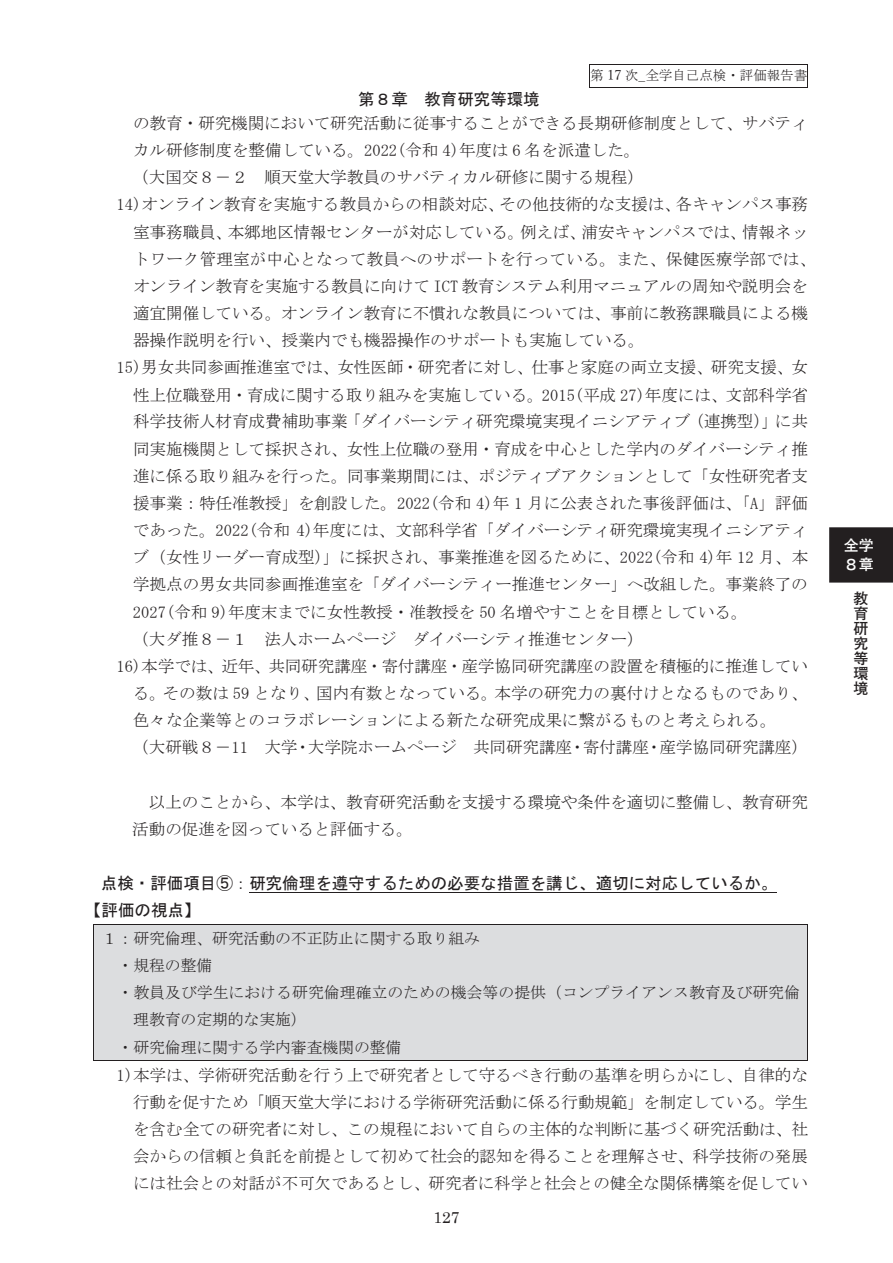
<style>
.page{position:relative;width:893px;height:1263px;background:#fff}
.page>*{position:absolute;margin:0;border:0;box-sizing:border-box;transform-origin:0 0}
.t1{font:16.5px/27.2px "MS Mincho";color:#231f20}
.t2{font:16.5px/27.2px "MS Gothic";color:#231f20}
.t3{font:15.9px "MS Mincho";color:#231f20}
.t4{font:15.9px "Century";color:#231f20}
.t5{font:15.75px "Century";color:#231f20}
.t6{font:700 15px/15px "Futo Go B101 Pro";color:#231f20;text-align:justify}
.t7{font:700 15px/19.5px "Futo Go B101 Pro";color:#fff}
.t8{font:13.5px "MS Mincho";color:#231f20}
.s1{font-family:"Yu Mincho"}
</style>
<div class="page">
<hr style="left:590px;top:64px;width:217px;height:1px;background:#231f20">
<svg style="left:589px;top:64px;width:1px;height:24px"></svg>
<hr style="left:590px;top:87px;width:217px;height:1px;background:#231f20">
<svg style="left:807px;top:64px;width:1px;height:24px"></svg>
<hr style="left:249px;top:892px;width:528px;height:1px;background:#231f20">
<div style="left:94px;top:924px;width:713px;height:136px;background:#dcdddf"></div>
<hr style="left:94px;top:924px;width:713px;height:1px;background:#231f20">
<hr style="left:93px;top:924px;width:1px;height:136px;background:#231f20">
<hr style="left:94px;top:1060px;width:713px;height:1px;background:#231f20">
<hr style="left:807px;top:924px;width:1px;height:136px;background:#231f20">
<div style="left:829px;top:527px;width:64px;height:56px;background:#231f20"></div>
<p class="t2" style="left:358px;top:85px;width:183px">第８章 教育研究等環境</p>
<p class="t8" style="left:590px;top:69px;width:219px">第 <span class="s1">17</span> 次<span class="s1">_</span>全学自己点検・評価報告書</p>
<p class="t1" style="left:133px;top:109px;width:677px">の教育・研究機関において研究活動に従事することができる長期研修制度として、サバティ</p>
<p class="t1" style="left:133px;top:137px;width:509px">カル研修制度を整備している。2022(令和 4)年度は 6 名を派遣した。</p>
<p class="t1" style="left:132px;top:164px;width:513px">（大国交８－２ 順天堂大学教員のサバティカル研修に関する規程）</p>
<p class="t1" style="left:116px;top:191px;width:693px">14)オンライン教育を実施する教員からの相談対応、その他技術的な支援は、各キャンパス事務</p>
<p class="t1" style="left:133px;top:218px;width:677px">室事務職員、本郷地区情報センターが対応している。例えば、浦安キャンパスでは、情報ネッ</p>
<p class="t1" style="left:133px;top:245px;width:685px">トワーク管理室が中心となって教員へのサポートを行っている。また、保健医療学部では、</p>
<p class="t1" style="left:133px;top:272px;width:676px">オンライン教育を実施する教員に向けて ICT 教育システム利用マニュアルの周知や説明会を</p>
<p class="t1" style="left:133px;top:299px;width:677px">適宜開催している。オンライン教育に不慣れな教員については、事前に教務課職員による機</p>
<p class="t1" style="left:133px;top:327px;width:513px">器操作説明を行い、授業内でも機器操作のサポートも実施している。</p>
<p class="t1" style="left:116px;top:354px;width:693px">15)男女共同参画推進室では、女性医師・研究者に対し、仕事と家庭の両立支援、研究支援、女</p>
<p class="t1" style="left:133px;top:381px;width:677px">性上位職登用・育成に関する取り組みを実施している。2015(平成 27)年度には、文部科学省</p>
<p class="t1" style="left:133px;top:408px;width:677px">科学技術人材育成費補助事業「ダイバーシティ研究環境実現イニシアティブ（連携型）」に共</p>
<p class="t1" style="left:133px;top:435px;width:676px">同実施機関として採択され、女性上位職の登用・育成を中心とした学内のダイバーシティ推</p>
<p class="t1" style="left:133px;top:462px;width:676px">進に係る取り組みを行った。同事業期間には、ポジティブアクションとして「女性研究者支</p>
<p class="t1" style="left:133px;top:489px;width:676px">援事業：特任准教授」を創設した。2022(令和 4)年 1 月に公表された事後評価は、「A」評価</p>
<p class="t1" style="left:133px;top:517px;width:676px">であった。2022(令和 4)年度には、文部科学省「ダイバーシティ研究環境実現イニシアティ</p>
<p class="t1" style="left:133px;top:544px;width:677px">ブ（女性リーダー育成型）」に採択され、事業推進を図るために、2022(令和 4)年 12 月、本</p>
<p class="t1" style="left:133px;top:571px;width:676px">学拠点の男女共同参画推進室を「ダイバーシティー推進センター」へ改組した。事業終了の</p>
<p class="t1" style="left:133px;top:598px;width:616px">2027(令和 9)年度末までに女性教授・准教授を 50 名増やすことを目標としている。</p>
<p class="t1" style="left:132px;top:625px;width:513px">（大ダ推８－１ 法人ホームページ ダイバーシティ推進センター）</p>
<p class="t1" style="left:116px;top:652px;width:693px">16)本学では、近年、共同研究講座・寄付講座・産学協同研究講座の設置を積極的に推進してい</p>
<p class="t1" style="left:133px;top:679px;width:677px">る。その数は 59 となり、国内有数となっている。本学の研究力の裏付けとなるものであり、</p>
<p class="t1" style="left:133px;top:707px;width:645px">色々な企業等とのコラボレーションによる新たな研究成果に繋がるものと考えられる。</p>
<p class="t1" style="left:132px;top:734px;width:677px">（大研戦８－11 大学・大学院ホームページ 共同研究講座・寄付講座・産学協同研究講座）</p>
<p class="t1" style="left:132px;top:788px;width:677px;text-indent:16px">以上のことから、本学は、教育研究活動を支援する環境や条件を適切に整備し、教育研究活動の促進を図っていると評価する。</p>
<p class="t2" style="left:85px;top:870px;width:694px;text-indent:16px">点検・評価項目⑤：研究倫理を遵守するための必要な措置を講じ、適切に対応しているか。【評価の視点】</p>
<p class="t3" style="left:102px;top:930px;width:380px">１：研究倫理、研究活動の不正防止に関する取り組み</p>
<p class="t3" style="left:118px;top:957px;width:96px">・規程の整備</p>
<p class="t3" style="left:118px;top:984px;width:684px">・教員及び学生における研究倫理確立のための機会等の提供（コンプライアンス教育及び研究倫</p>
<p class="t3" style="left:133px;top:1012px;width:175px">理教育の定期的な実施）</p>
<p class="t3" style="left:118px;top:1039px;width:285px">・研究倫理に関する学内審査機関の整備</p>
<p class="t1" style="left:133px;top:1061px;width:676px;text-align:justify;text-indent:-17px">1)本学は、学術研究活動を行う上で研究者として守るべき行動の基準を明らかにし、自律的な行動を促すため「順天堂大学における学術研究活動に係る行動規範」を制定している。学生を含む全ての研究者に対し、この規程において自らの主体的な判断に基づく研究活動は、社会からの信頼と負託を前提として初めて社会的認知を得ることを理解させ、科学技術の発展には社会との対話が不可欠であるとし、研究者に科学と社会との健全な関係構築を促してい</p>
<p class="t5" style="left:433px;top:1204px;width:28px">127</p>
<p class="t4" style="left:438px;top:1206px;width:19px">16</p>
<p class="t7" style="left:844px;top:533px;width:31px">全学<br>８章</p>
<p class="t6" style="left:854px;top:589px;width:16px">教育研究等環境</p>
</div>
